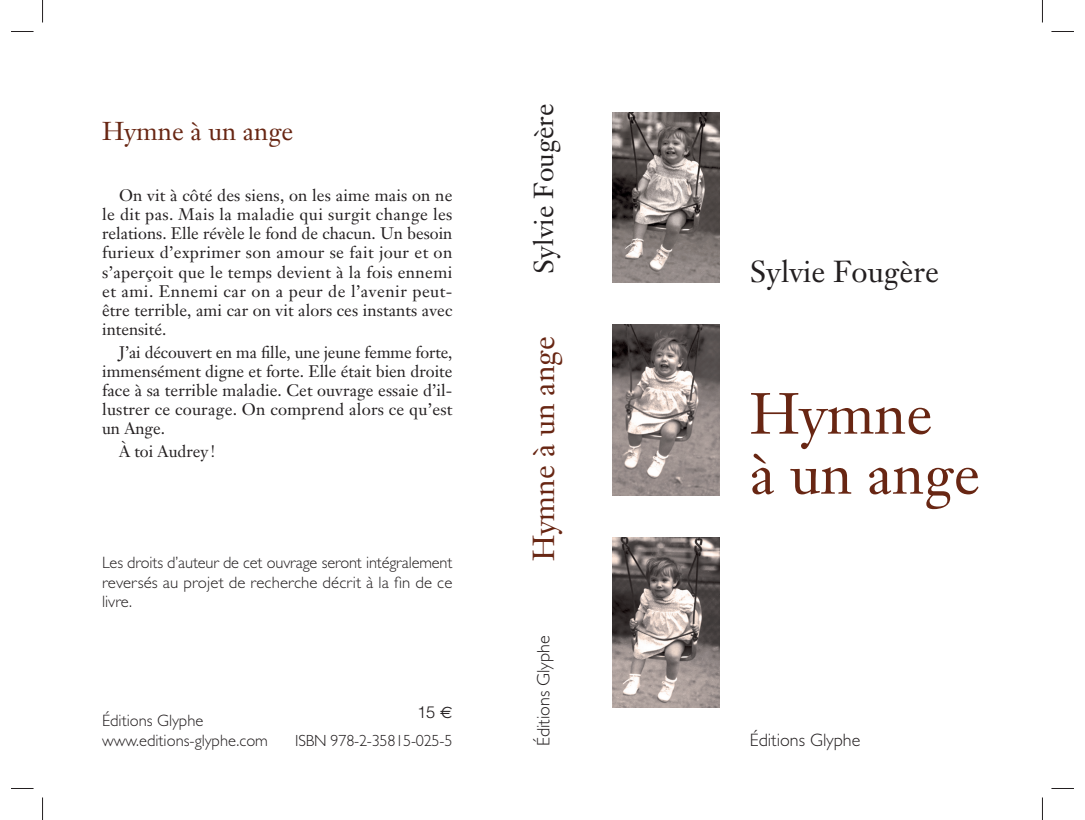
<style>
.page{position:relative;width:1085px;height:820px;background:#fff}
.page>*{position:absolute;margin:0;border:0;box-sizing:border-box;transform-origin:0 0}
.t1{font:57px/60px "Janson Text";color:#682613}
.t2{font:30px "Janson Text";color:#231f20}
.t3{font:30px "Janson Text";color:#682613}
.t4{font:27px "Janson Text";color:#231f20}
.t5{font:25.5px "Janson Text";color:#682613}
.t6{font:300 18px "Gill Sans";color:#231f20}
.t7{font:16.5px/19px "Janson Text";letter-spacing:.005em;color:#231f20;text-align:justify}
.t8{font:300 16.5px/19.5px "Gill Sans";color:#231f20}
.t9{font:300 16.5px "Helvetica";color:#231f20}
.t10{font:300 16.2px "Gill Sans";letter-spacing:-.015em;color:#231f20}
.s1{font-family:"Euro Sans";font-weight:400}
</style>
<div class="page">
<img style="left:612px;top:112px;width:107px;height:170px">
<img style="left:612px;top:537px;width:107px;height:171px">
<img style="left:612px;top:325px;width:107px;height:170px">
<svg style="left:11px;top:31px;width:23px;height:1px"></svg>
<svg style="left:1051px;top:31px;width:22px;height:1px"></svg>
<svg style="left:11px;top:788px;width:23px;height:1px"></svg>
<svg style="left:1051px;top:788px;width:22px;height:1px"></svg>
<svg style="left:42px;top:0;width:1px;height:22px"></svg>
<svg style="left:42px;top:797px;width:1px;height:23px"></svg>
<svg style="left:1041px;top:0;width:1px;height:22px"></svg>
<svg style="left:1041px;top:798px;width:1px;height:22px"></svg>
<h3 class="t5" style="left:102px;top:120px;width:193px">Hymne à un ange</h3>
<p class="t7" style="left:102px;top:188px;width:352px;text-indent:17px">On vit à côté des siens, on les aime mais on ne le dit pas. Mais la maladie qui surgit change les relations. Elle révèle le fond de chacun. Un besoin furieux d’exprimer son amour se fait jour et on s’aperçoit que le temps devient à la fois ennemi et ami. Ennemi car on a peur de l’avenir peut&shy;être terrible, ami car on vit alors ces instants avec intensité.</p>
<p class="t7" style="left:102px;top:344px;width:352px;text-indent:17px">J’ai découvert en ma fille, une jeune femme forte, immensément digne et forte. Elle était bien droite face à sa terrible maladie. Cet ouvrage essaie d’il&shy;lustrer ce courage. On comprend alors ce qu’est un Ange.</p>
<p class="t7" style="left:119px;top:444px;width:98px">À toi Audrey !</p>
<p class="t8" style="left:102px;top:555px;width:352px;text-align:justify">Les droits d’auteur de cet ouvrage seront intégralement reversés au projet de recherche décrit à la fin de ce livre.</p>
<p class="t8" style="left:102px;top:713px;width:167px">Éditions Glyphe www.editions-glyphe.com</p>
<p class="t9" style="left:417px;top:706px;width:37px">15<span class="s1">€</span></p>
<p class="t10" style="left:295px;top:735px;width:159px">ISBN 978-2-35815-025-5</p>
<h3 class="t4" style="left:532px;top:274px;width:172px;rotate:-90deg">Sylvie Fougère</h3>
<h2 class="t3" style="left:531px;top:561px;width:226px;rotate:-90deg">Hymne à un ange</h2>
<p class="t6" style="left:537px;top:746px;width:112px;rotate:-90deg">Éditions Glyphe</p>
<h2 class="t2" style="left:749px;top:260px;width:190px">Sylvie Fougère</h2>
<h1 class="t1" style="left:749px;top:389px;width:232px">Hymne<br>à un ange</h1>
<p class="t6" style="left:749px;top:734px;width:112px">Éditions Glyphe</p>
</div>
